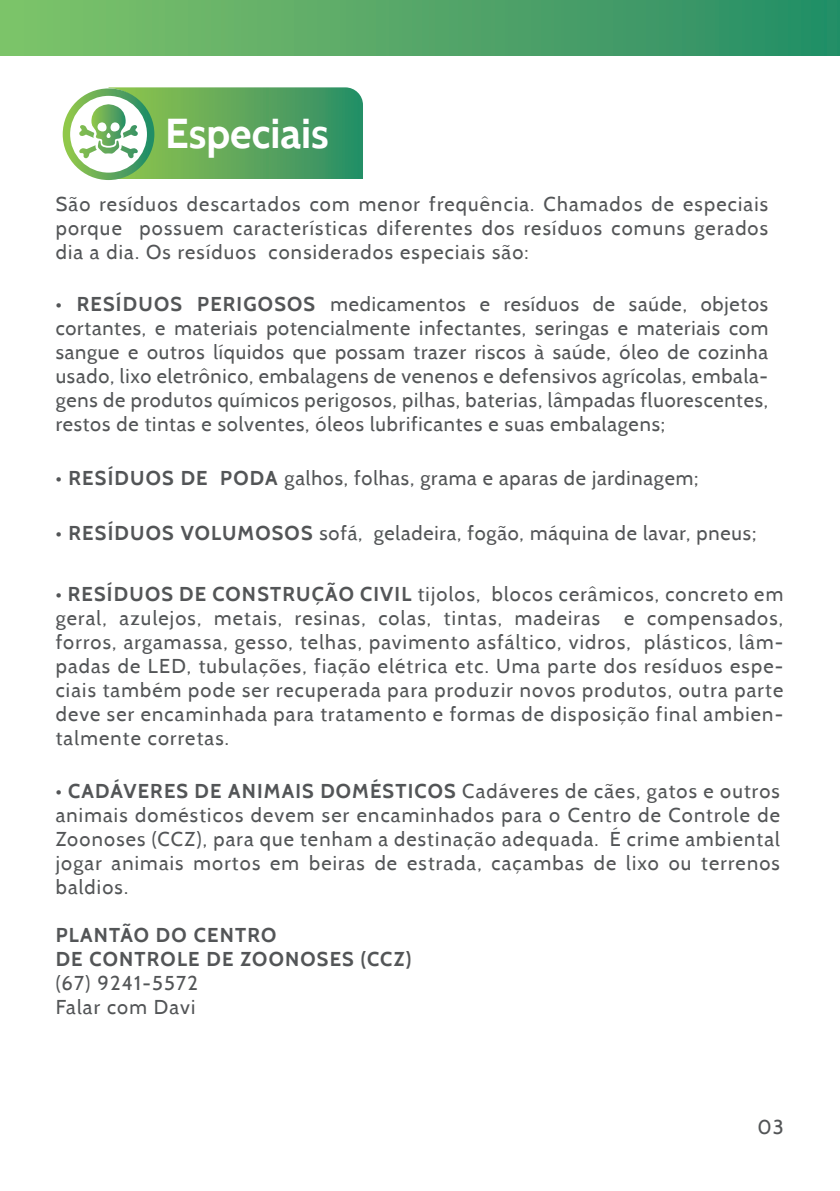
<style>
.page{position:relative;width:840px;height:1191px;background:#fff}
.page>*{position:absolute;margin:0;border:0;box-sizing:border-box;transform-origin:0 0}
.t1{font:700 41.6px "Cabin";color:#fff}
.t2{font:20px/24px "Cabin";letter-spacing:.055em;color:#535557;text-align:justify}
.t3{font:700 20px/24px "Cabin";letter-spacing:.06em;color:#535557}
.s1{font-weight:700}
</style>
<div class="page">
<svg style="left:63px;top:87px;width:300px;height:93px;background:#74b476"></svg>
<div style="left:0;top:0;width:839px;height:56px;background:linear-gradient(to right,#81c36a,#278c67)"></div>
<h1 class="t1" style="left:165px;top:108px;width:165px">Especiais</h1>
<p class="t2" style="left:56px;top:192px;width:713px">São resíduos descartados com menor frequência. Chamados de especiais porque possuem características diferentes dos resíduos comuns gerados dia a dia. Os resíduos considerados especiais são:</p>
<p class="t2" style="left:56px;top:292px;width:713px"><span class="s1">• RESÍDUOS PERIGOSOS</span> medicamentos e resíduos de saúde, objetos cortantes, e materiais potencialmente infectantes, seringas e materiais com sangue e outros líquidos que possam trazer riscos à saúde, óleo de cozinha usado, lixo eletrônico, embalagens de venenos e defensivos agrícolas, embala&shy;gens de produtos químicos perigosos, pilhas, baterias, lâmpadas fluorescentes, restos de tintas e solventes, óleos lubrificantes e suas embalagens;</p>
<p class="t2" style="left:56px;top:466px;width:644px"><span class="s1">• RESÍDUOS DE PODA</span> galhos, folhas, grama e aparas de jardinagem;</p>
<p class="t2" style="left:56px;top:521px;width:701px"><span class="s1">• RESÍDUOS VOLUMOSOS</span> sofá, geladeira, fogão, máquina de lavar, pneus;</p>
<p class="t2" style="left:56px;top:581px;width:728px"><span class="s1">• RESÍDUOS DE CONSTRUÇÃO CIVIL</span> tijolos, blocos cerâmicos, concreto em geral, azulejos, metais, resinas, colas, tintas, madeiras e compensados, forros, argamassa, gesso, telhas, pavimento asfáltico, vidros, plásticos, lâm&shy;padas de LED, tubulações, fiação elétrica etc. Uma parte dos resíduos espe&shy;ciais também pode ser recuperada para produzir novos produtos, outra parte deve ser encaminhada para tratamento e formas de disposição final ambien&shy;talmente corretas.</p>
<p class="t2" style="left:56px;top:779px;width:725px"><span class="s1">• CADÁVERES DE ANIMAIS DOMÉSTICOS</span> Cadáveres de cães, gatos e outros animais domésticos devem ser encaminhados para o Centro de Controle de Zoonoses (CCZ), para que tenham a destinação adequada. É crime ambiental jogar animais mortos em beiras de estrada, caçambas de lixo ou terrenos baldios.</p>
<p class="t3" style="left:56px;top:923px;width:357px">PLANTÃO DO CENTRO<br>DE CONTROLE DE ZOONOSES (CCZ)</p>
<p class="t2" style="left:56px;top:971px;width:144px">(67) 9241-5572<br>Falar com Davi</p>
<p class="t2" style="left:757px;top:1115px;width:28px">03</p>
</div>
